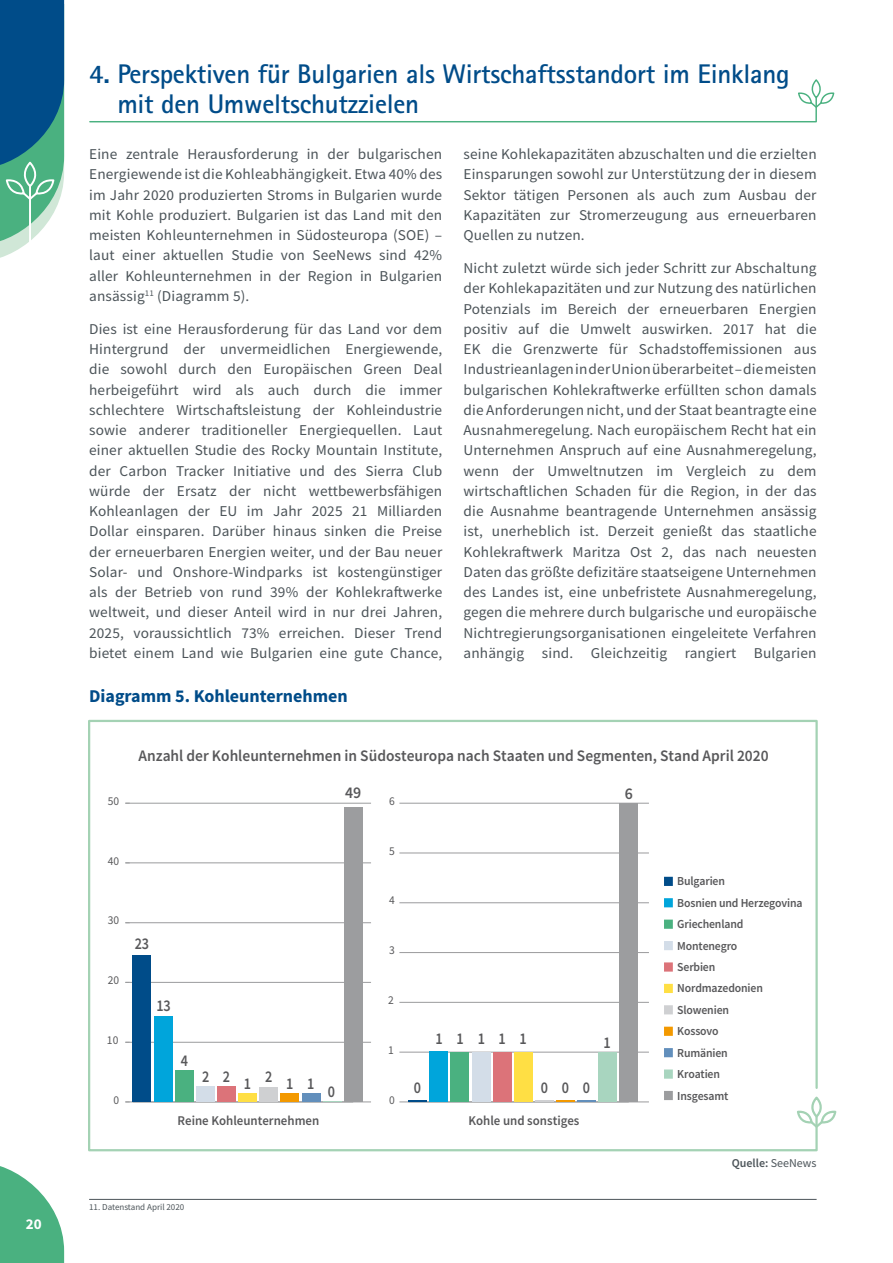
<style>
.page{position:relative;width:893px;height:1263px;background:#fff}
.page>*{position:absolute;margin:0;border:0;box-sizing:border-box;transform-origin:0 0}
.t1{font:700 27px/30px "Rotis Sans Serif W1 G";letter-spacing:-.01em;color:#004c89}
.t2{font:700 18px "Source Sans Pro";color:#004c89}
.t3{font:600 16.5px "Source Sans Pro";letter-spacing:.475em;color:#58585a;scale:.86 1}
.t4{font:600 16.5px "Source Sans Pro";letter-spacing:.475em;color:#58585a;scale:.96 1}
.t5{font:600 16.05px "Source Sans Pro";color:#58585a;scale:.96 1}
.t6{font:15px/20.2px "Source Sans Pro";letter-spacing:.01em;color:#4c5459;text-align:justify}
.t7{font:700 15px "Source Sans Pro";color:#fff}
.t8{font:600 13.35px "Source Sans Pro";color:#58585a;scale:.96 1}
.t9{font:600 12.15px/21.5px "Source Sans Pro";letter-spacing:-.015em;color:#58585a;scale:.96 1}
.t10{font:12px "Source Sans Pro";color:#58585a;scale:.96 1}
.t11{font:600 12px "Source Sans Pro";color:#4c5459}
.t12{font:9px "Source Sans Pro";color:#4c5459}
.s1{font-weight:400}
</style>
<div class="page">
<svg style="left:0;top:1166px;width:64px;height:97px"></svg>
<svg style="left:0;top:0;width:64px;height:258px;background:#3c8497"></svg>
<svg style="left:89px;top:79px;width:746px;height:44px"></svg>
<hr style="left:89px;top:1199px;width:727px;height:1px;background:#4c5459">
<svg style="left:88px;top:719px;width:730px;height:433px"></svg>
<svg style="left:795px;top:1094px;width:42px;height:36px"></svg>
<p class="t7" style="left:26px;top:1219px;width:17px">20</p>
<h1 class="t1" style="left:117px;top:61px;width:673px;text-indent:-28px">4. Perspektiven für Bulgarien als Wirtschaftsstandort im Einklang mit den Umweltschutzzielen</h1>
<p class="t6" style="left:89px;top:145px;width:354px">Eine zentrale Herausforderung in der bulgarischen Energiewende ist die Kohleabhängigkeit. Etwa 40% des im Jahr 2020 produzierten Stroms in Bulgarien wurde mit Kohle produziert. Bulgarien ist das Land mit den meisten Kohleunternehmen in Südosteuropa (SOE) – laut einer aktuellen Studie von SeeNews sind 42% aller Kohleunternehmen in der Region in Bulgarien ansässig<sup>11</sup> (Diagramm 5).</p>
<p class="t6" style="left:89px;top:320px;width:354px">Dies ist eine Herausforderung für das Land vor dem Hintergrund der unvermeidlichen Energiewende, die sowohl durch den Europäischen Green Deal herbeigeführt wird als auch durch die immer schlechtere Wirtschaftsleistung der Kohleindustrie sowie anderer traditioneller Energiequellen. Laut einer aktuellen Studie des Rocky Mountain Institute, der Carbon Tracker Initiative und des Sierra Club würde der Ersatz der nicht wettbewerbsfähigen Kohleanlagen der EU im Jahr 2025 21 Milliarden Dollar einsparen. Darüber hinaus sinken die Preise der erneuerbaren Energien weiter, und der Bau neuer Solar- und Onshore-Windparks ist kostengünstiger als der Betrieb von rund 39% der Kohlekraftwerke weltweit, und dieser Anteil wird in nur drei Jahren, 2025, voraussichtlich 73% erreichen. Dieser Trend bietet einem Land wie Bulgarien eine gute Chance,</p>
<p class="t6" style="left:463px;top:145px;width:355px">seine Kohlekapazitäten abzuschalten und die erzielten Einsparungen sowohl zur Unterstützung der in diesem Sektor tätigen Personen als auch zum Ausbau der Kapazitäten zur Stromerzeugung aus erneuerbaren Quellen zu nutzen.</p>
<p class="t6" style="left:463px;top:259px;width:355px">Nicht zuletzt würde sich jeder Schritt zur Abschaltung der Kohlekapazitäten und zur Nutzung des natürlichen Potenzials im Bereich der erneuerbaren Energien positiv auf die Umwelt auswirken. 2017 hat die EK die Grenzwerte für Schadstoffemissionen aus Industrieanlagen in der Union überarbeitet – die meisten bulgarischen Kohlekraftwerke erfüllten schon damals die Anforderungen nicht, und der Staat beantragte eine Ausnahmeregelung. Nach europäischem Recht hat ein Unternehmen Anspruch auf eine Ausnahmeregelung, wenn der Umweltnutzen im Vergleich zu dem wirtschaftlichen Schaden für die Region, in der das die Ausnahme beantragende Unternehmen ansässig ist, unerheblich ist. Derzeit genießt das staatliche Kohlekraftwerk Maritza Ost 2, das nach neuesten Daten das größte defizitäre staatseigene Unternehmen des Landes ist, eine unbefristete Ausnahmeregelung, gegen die mehrere durch bulgarische und europäische Nichtregierungsorganisationen eingeleitete Verfahren anhängig sind. Gleichzeitig rangiert Bulgarien</p>
<p class="t2" style="left:89px;top:690px;width:260px">Diagramm 5. Kohleunternehmen</p>
<p class="t10" style="left:108px;top:796px;width:13px">50</p>
<p class="t5" style="left:138px;top:749px;width:658px">Anzahl der Kohleunternehmen in Südosteuropa nach Staaten und Segmenten, Stand April 2020</p>
<p class="t4" style="left:345px;top:786px;width:18px">49</p>
<p class="t10" style="left:389px;top:796px;width:7px">6</p>
<p class="t4" style="left:624px;top:787px;width:10px">6</p>
<p class="t10" style="left:108px;top:856px;width:13px">40</p>
<p class="t10" style="left:108px;top:916px;width:13px">30</p>
<p class="t10" style="left:108px;top:976px;width:13px">20</p>
<p class="t10" style="left:107px;top:1036px;width:13px">10</p>
<p class="t10" style="left:114px;top:1095px;width:7px">0</p>
<p class="t3" style="left:135px;top:938px;width:18px">23</p>
<p class="t3" style="left:156px;top:1000px;width:18px">13</p>
<p class="t3" style="left:181px;top:1054px;width:10px">4</p>
<p class="t3" style="left:202px;top:1070px;width:34px">2 2</p>
<p class="t3" style="left:265px;top:1070px;width:10px">2</p>
<p class="t3" style="left:244px;top:1077px;width:10px">1</p>
<p class="t3" style="left:286px;top:1077px;width:34px">1 1</p>
<p class="t8" style="left:177px;top:1116px;width:149px">Reine Kohleunternehmen</p>
<p class="t3" style="left:328px;top:1085px;width:10px">0</p>
<p class="t10" style="left:389px;top:846px;width:7px">5</p>
<p class="t10" style="left:389px;top:896px;width:7px">4</p>
<p class="t10" style="left:389px;top:946px;width:7px">3</p>
<p class="t10" style="left:388px;top:995px;width:7px">2</p>
<p class="t10" style="left:388px;top:1045px;width:7px">1</p>
<p class="t10" style="left:389px;top:1095px;width:7px">0</p>
<p class="t3" style="left:414px;top:1082px;width:10px">0</p>
<p class="t3" style="left:435px;top:1032px;width:83px">1111</p>
<p class="t3" style="left:519px;top:1032px;width:10px">1</p>
<p class="t3" style="left:540px;top:1082px;width:10px">0</p>
<p class="t3" style="left:561px;top:1082px;width:34px">0 0</p>
<p class="t8" style="left:468px;top:1116px;width:117px">Kohle und sonstiges</p>
<p class="t3" style="left:603px;top:1036px;width:10px">1</p>
<p class="t9" style="left:677px;top:872px;width:132px">Bulgarien<br>Bosnien und Herzegovina<br>Griechenland<br>Montenegro<br>Serbien<br>Nordmazedonien<br>Slowenien<br>Kossovo<br>Rumänien<br>Kroatien<br>Insgesamt</p>
<p class="t11" style="left:731px;top:1159px;width:86px">Quelle: <span class="s1">SeeNews</span></p>
<p class="t12" style="left:89px;top:1204px;width:97px">11. Datenstand April 2020</p>
</div>
